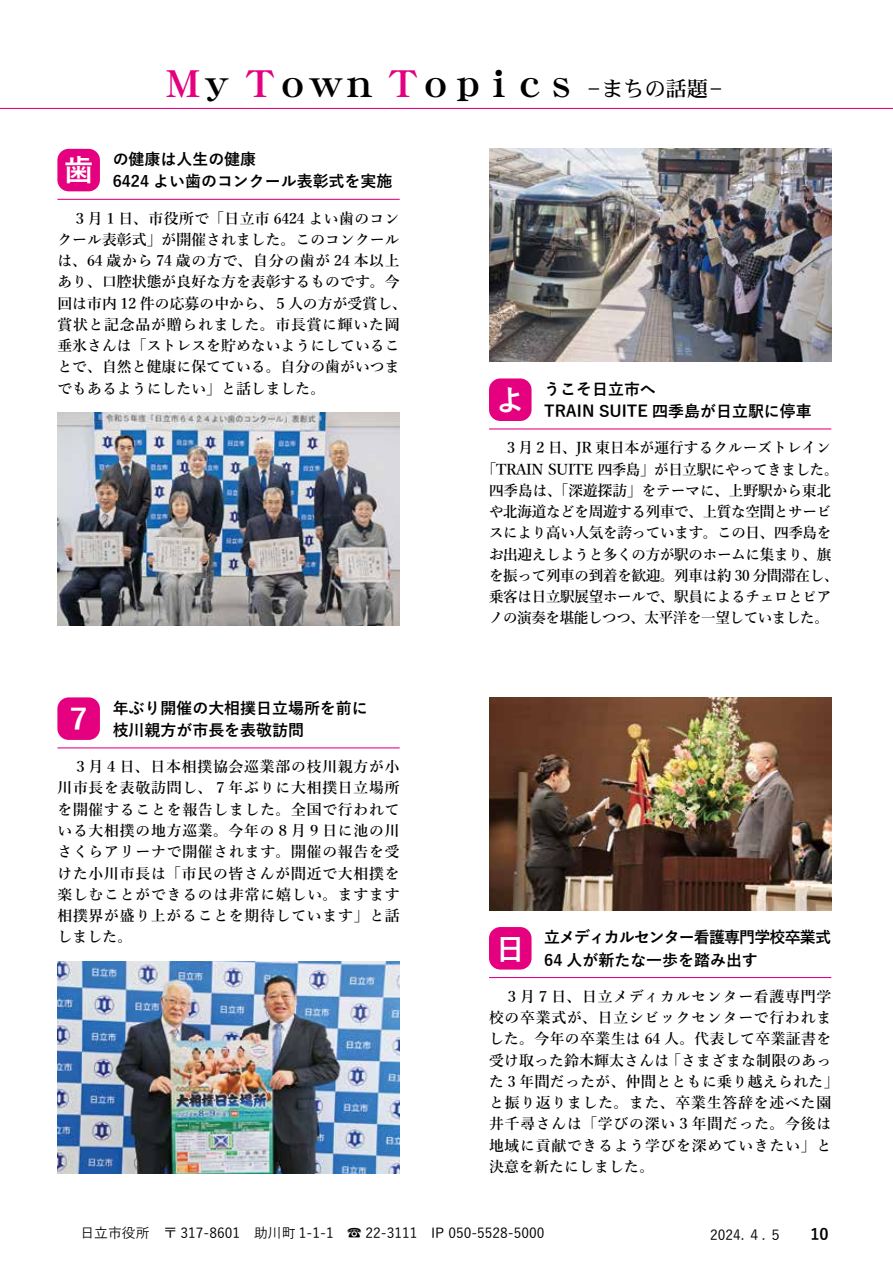
<style>
.page{position:relative;width:893px;height:1263px;background:#fff}
.page>*{position:absolute;margin:0;border:0;box-sizing:border-box;transform-origin:0 0}
.t1{font:37.2px "DFHS Mincho W9 WINP RKSJ H";letter-spacing:-.12em;color:#000}
.t2{font:700 29.7px "Yu Gothic";color:#fff}
.t3{font:21.3px "DFHS Mincho W5 WINP RKSJ H";color:#000}
.t4{font:700 15.9px "Yu Gothic";color:#000}
.t5{font:700 15.9px "Yu Gothic";letter-spacing:-.055em;color:#000}
.t6{font:600 14.85px/21.3px "Yu Mincho";letter-spacing:.005em;color:#000;text-align:justify}
.t7{font:600 14.85px/21.3px "Yu Mincho";letter-spacing:-.025em;color:#000;text-align:center}
.t8{font:600 14.85px/21.3px "Yu Mincho";letter-spacing:.05em;color:#000;text-align:right}
.t9{font:500 13.8px "Yu Gothic";color:#000}
.s1{color:#e4007f}
.s2{font-family:"Yu Gothic";font-weight:700}
</style>
<div class="page">
<img style="left:489px;top:697px;width:342px;height:213px">
<div style="left:489px;top:927px;width:42px;height:42px;background:#e4007f;border-radius:11px"></div>
<hr style="left:489px;top:977px;width:342px;height:1px;background:#e4007f">
<div style="left:57px;top:697px;width:43px;height:43px;background:#e4007f;border-radius:11px"></div>
<hr style="left:57px;top:747px;width:343px;height:1px;background:#e4007f">
<img style="left:57px;top:961px;width:343px;height:213px">
<div style="left:489px;top:378px;width:42px;height:43px;background:#e4007f;border-radius:11px"></div>
<hr style="left:489px;top:428px;width:342px;height:1px;background:#e4007f">
<div style="left:57px;top:149px;width:43px;height:42px;background:#e4007f;border-radius:11px"></div>
<hr style="left:57px;top:199px;width:343px;height:1px;background:#e4007f">
<img style="left:57px;top:412px;width:343px;height:213px">
<img style="left:489px;top:149px;width:342px;height:212px">
<hr style="left:0;top:108px;width:893px;height:1px;background:#e4007f">
<h1 class="t1" style="left:164px;top:65px;width:417px"><span class="s1">Ｍ</span>ｙ<span class="s1">Ｔ</span>ｏｗｎ<span class="s1">Ｔ</span>ｏｐｉｃｓ</h1>
<h3 class="t3" style="left:585px;top:78px;width:140px"><span class="s2">－</span>まちの話題<span class="s2">－</span></h3>
<h2 class="t2" style="left:64px;top:154px;width:31px">歯</h2>
<p class="t4" style="left:113px;top:150px;width:145px">の健康は人生の健康</p>
<p class="t4" style="left:113px;top:173px;width:281px">6424 よい歯のコンクール表彰式を実施</p>
<p class="t6" style="left:57px;top:208px;width:351px;text-align:left">　３月１日、市役所で「日立市 6424 よい歯のコンクール表彰式」が開催されました。このコンクールは、64 歳から 74 歳の方で、自分の歯が 24 本以上あり、口腔状態が良好な方を表彰するものです。今回は市内 12 件の応募の中から、５人の方が受賞し、賞状と記念品が贈られました。市長賞に輝いた岡垂氷さんは「ストレスを貯めないようにしていることで、自然と健康に保てている。自分の歯がいつまでもあるようにしたい」と話しました。</p>
<h2 class="t2" style="left:64px;top:702px;width:31px">７</h2>
<p class="t4" style="left:113px;top:699px;width:257px">年ぶり開催の大相撲日立場所を前に</p>
<p class="t4" style="left:113px;top:721px;width:193px">枝川親方が市長を表敬訪問</p>
<p class="t6" style="left:57px;top:756px;width:344px">　３月４日、日本相撲協会巡業部の枝川親方が小川市長を表敬訪問し、７年ぶりに大相撲日立場所を開催することを報告しました。全国で行われている大相撲の地方巡業。今年の８月９日に池の川さくらアリーナで開催されます。開催の報告を受けた小川市長は「市民の皆さんが間近で大相撲を楽しむことができるのは非常に嬉しい。ますます相撲界が盛り上がることを期待しています」と話しました。</p>
<h2 class="t2" style="left:495px;top:383px;width:31px">よ</h2>
<p class="t4" style="left:544px;top:380px;width:113px">うこそ日立市へ</p>
<p class="t4" style="left:544px;top:402px;width:269px">TRAIN SUITE 四季島が日立駅に停車</p>
<p class="t7" style="left:482px;top:437px;width:358px">　３月２日、JR東日本が運行するクルーズトレイン「TRAIN SUITE 四季島」が日立駅にやってきました。四季島は、「深遊探訪」をテーマに、上野駅から東北や北海道などを周遊する列車で、上質な空間とサービスにより高い人気を誇っています。この日、四季島をお出迎えしようと多くの方が駅のホームに集まり、旗を振って列車の到着を歓迎。列車は約 30 分間滞在し、乗客は日立駅展望ホールで、駅員によるチェロとピアノの演奏を堪能しつつ、太平洋を一望していました。</p>
<h2 class="t2" style="left:495px;top:932px;width:31px">日</h2>
<p class="t5" style="left:544px;top:928px;width:288px">立メディカルセンター看護専門学校卒業式</p>
<p class="t4" style="left:544px;top:951px;width:215px">64 人が新たな一歩を踏み出す</p>
<p class="t8" style="left:489px;top:986px;width:344px">　３月７日、日立メディカルセンター看護専門学校の卒業式が、日立シビックセンターで行われました。今年の卒業生は 64 人。代表して卒業証書を「さまざまな制限のあっ</p>
<p class="t8" style="left:489px;top:1050px;width:351px;text-align:left">受け取った鈴木輝太さんは<br>た 3 年間だったが、仲間とともに乗り越えられた「と振り返りました。また、卒業生答辞を述べた園井千尋さんは「学びの深い３年間だった。今後は地域に貢献できるよう学びを深めていきたい」と決意を新たにしました。</p>
<p class="t9" style="left:80px;top:1220px;width:466px">日立市役所　〒 317-8601　助川町 1-1-1　☎ 22-3111　IP 050-5528-5000</p>
<p class="t9" style="left:710px;top:1222px;width:74px">2024. ４. ５</p>
<p class="t4" style="left:810px;top:1225px;width:20px">10</p>
</div>
